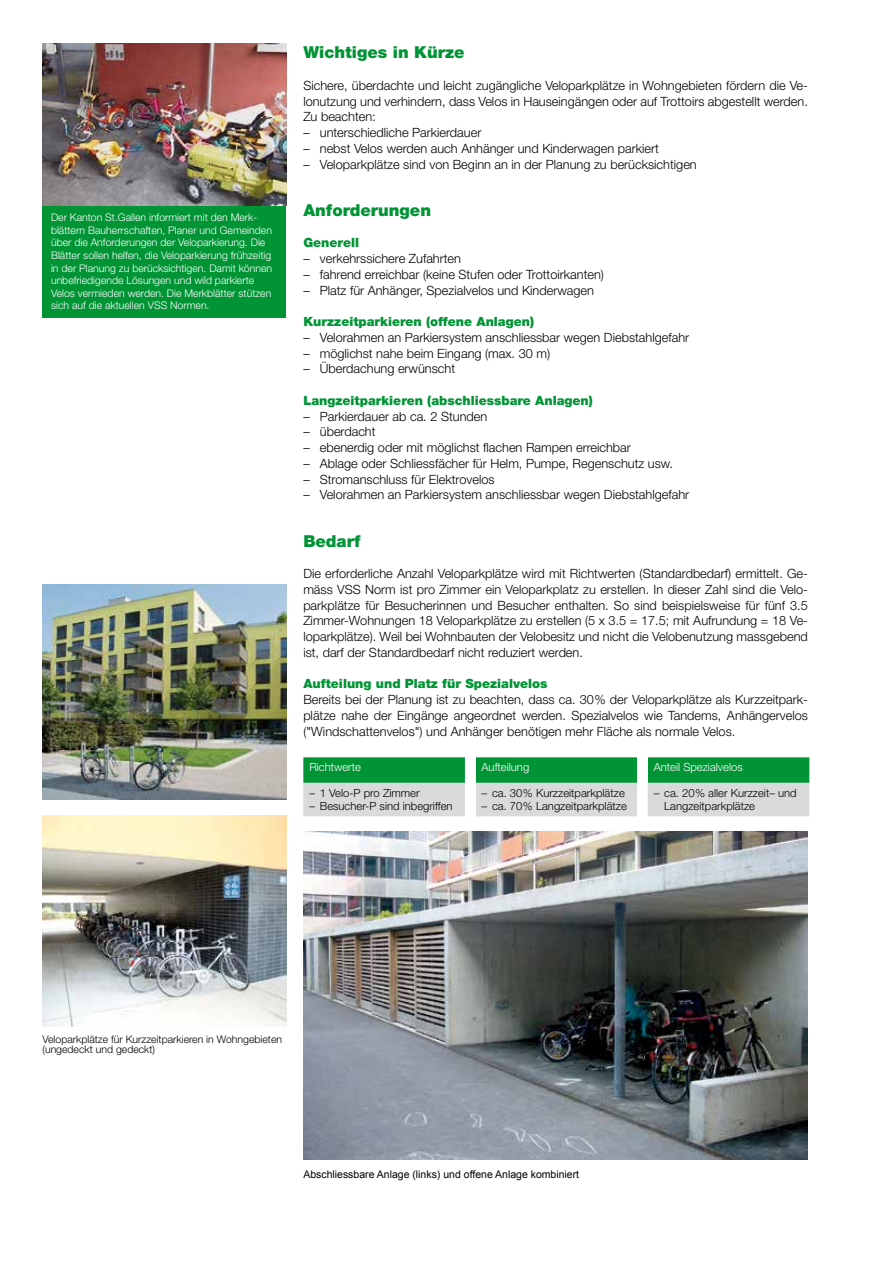
<style>
.page{position:relative;width:893px;height:1263px;background:#fff}
.page>*{position:absolute;margin:0;border:0;box-sizing:border-box;transform-origin:0 0}
.t1{font:900 16.5px "Helvetica Neue LT Std";color:#009435}
.t2{font:300 12.75px/15.8px "Helvetica Neue LT Std";color:#000;text-align:justify}
.t3{font:900 12.75px "Helvetica Neue LT Std";color:#009435}
.t4{font:300 11.25px/13.5px "Helvetica Neue LT Std";color:#000}
.t5{font:300 11.25px "Helvetica Neue LT Std";color:#fff}
.t6{font:300 10.5px/12.6px "Helvetica Neue LT Std";color:#fff}
.t7{font:300 10.5px/10.5px "Helvetica Neue LT Std";color:#000}
.t8{font:10.5px "Arial";color:#000}
</style>
<div class="page">
<svg style="left:303px;top:757px;width:506px;height:59px;background:#80be97"></svg>
<div style="left:465px;top:783px;width:11px;height:33px;background:#fff"></div>
<img style="left:43px;top:815px;width:243px;height:212px">
<img style="left:43px;top:585px;width:243px;height:214px">
<img style="left:303px;top:832px;width:505px;height:327px">
<div style="left:43px;top:205px;width:243px;height:113px;background:#009435"></div>
<img style="left:43px;top:43px;width:243px;height:162px">
<p class="t6" style="left:51px;top:211px;width:223px">Der Kanton St.Gallen informiert mit den Merk&shy;blättern Bauherrschaften, Planer und Gemeinden über die Anforderungen der Veloparkierung. Die Blätter sollen helfen, die Veloparkierung frühzeitig in der Planung zu berücksichtigen. Damit können unbefriedigende Lösungen und wild parkierte Velos vermieden werden. Die Merkblätter stützen sich auf die aktuellen VSS Normen.</p>
<p class="t1" style="left:303px;top:43px;width:163px">Wichtiges in Kürze</p>
<p class="t2" style="left:303px;top:77px;width:506px">Sichere, überdachte und leicht zugängliche Veloparkplätze in Wohngebieten fördern die Ve&shy;lonutzung und verhindern, dass Velos in Hauseingängen oder auf Trottoirs abgestellt werden.<br>Zu beachten:</p>
<p class="t2" style="left:303px;top:124px;width:180px">– unterschiedliche Parkierdauer</p>
<p class="t2" style="left:303px;top:140px;width:357px">– nebst Velos werden auch Anhänger und Kinderwagen parkiert</p>
<p class="t2" style="left:303px;top:156px;width:395px">– Veloparkplätze sind von Beginn an in der Planung zu berücksichtigen</p>
<p class="t1" style="left:303px;top:200px;width:129px">Anforderungen</p>
<p class="t3" style="left:303px;top:235px;width:57px">Generell</p>
<p class="t2" style="left:303px;top:250px;width:159px">– verkehrssichere Zufahrten</p>
<p class="t2" style="left:303px;top:266px;width:302px">– fahrend erreichbar (keine Stufen oder Trottoirkanten)</p>
<p class="t2" style="left:303px;top:282px;width:292px">– Platz für Anhänger, Spezialvelos und Kinderwagen</p>
<p class="t3" style="left:303px;top:314px;width:232px">Kurzzeitparkieren (offene Anlagen)</p>
<p class="t2" style="left:303px;top:329px;width:387px">– Velorahmen an Parkiersystem anschliessbar wegen Diebstahlgefahr</p>
<p class="t2" style="left:303px;top:345px;width:248px">– möglichst nahe beim Eingang (max. 30 m)</p>
<p class="t2" style="left:303px;top:361px;width:153px">– Überdachung erwünscht</p>
<p class="t3" style="left:303px;top:393px;width:291px">Langzeitparkieren (abschliessbare Anlagen)</p>
<p class="t2" style="left:303px;top:408px;width:185px">– Parkierdauer ab ca. 2 Stunden</p>
<p class="t2" style="left:303px;top:424px;width:74px">– überdacht</p>
<p class="t2" style="left:303px;top:439px;width:329px">– ebenerdig oder mit möglichst flachen Rampen erreichbar</p>
<p class="t2" style="left:303px;top:455px;width:371px">– Ablage oder Schliessfächer für Helm, Pumpe, Regenschutz usw.</p>
<p class="t2" style="left:303px;top:471px;width:193px">– Stromanschluss für Elektrovelos</p>
<p class="t2" style="left:303px;top:487px;width:387px">– Velorahmen an Parkiersystem anschliessbar wegen Diebstahlgefahr</p>
<p class="t1" style="left:303px;top:531px;width:59px">Bedarf</p>
<p class="t2" style="left:303px;top:565px;width:506px">Die erforderliche Anzahl Veloparkplätze wird mit Richtwerten (Standardbedarf) ermittelt. Ge&shy;mäss VSS Norm ist pro Zimmer ein Veloparkplatz zu erstellen. In dieser Zahl sind die Velo&shy;parkplätze für Besucherinnen und Besucher enthalten. So sind beispielsweise für fünf 3.5<br>Zimmer-Wohnungen 18 Veloparkplätze zu erstellen (5 x 3.5 = 17.5; mit Aufrundung = 18 Ve&shy;loparkplätze). Weil bei Wohnbauten der Velobesitz und nicht die Velobenutzung massgebend ist, darf der Standardbedarf nicht reduziert werden.</p>
<p class="t3" style="left:303px;top:676px;width:246px">Aufteilung und Platz für Spezialvelos</p>
<p class="t2" style="left:303px;top:691px;width:506px">Bereits bei der Planung ist zu beachten, dass ca. 30% der Veloparkplätze als Kurzzeitpark&shy;plätze nahe der Eingänge angeordnet werden. Spezialvelos wie Tandems, Anhängervelos ("Windschattenvelos") und Anhänger benötigen mehr Fläche als normale Velos.</p>
<p class="t5" style="left:309px;top:760px;width:53px">Richtwerte</p>
<p class="t5" style="left:482px;top:760px;width:49px">Aufteilung</p>
<p class="t5" style="left:654px;top:760px;width:90px">Anteil Spezialvelos</p>
<p class="t4" style="left:309px;top:786px;width:112px">– 1 Velo-P pro Zimmer</p>
<p class="t4" style="left:309px;top:799px;width:145px">– Besucher-P sind inbegriffen</p>
<p class="t4" style="left:482px;top:786px;width:145px">– ca. 30% Kurzzeitparkplätze</p>
<p class="t4" style="left:482px;top:799px;width:147px">– ca. 70% Langzeitparkplätze</p>
<p class="t4" style="left:664px;top:786px;width:134px;text-indent:-10px">– ca. 20% aller Kurzzeit– und<br>Langzeitparkplätze</p>
<p class="t7" style="left:43px;top:1034px;width:241px">Veloparkplätze für Kurzzeitparkieren in Wohngebieten (ungedeckt und gedeckt)</p>
<p class="t8" style="left:303px;top:1168px;width:277px">Abschliessbare Anlage (links) und offene Anlage kombiniert</p>
</div>
